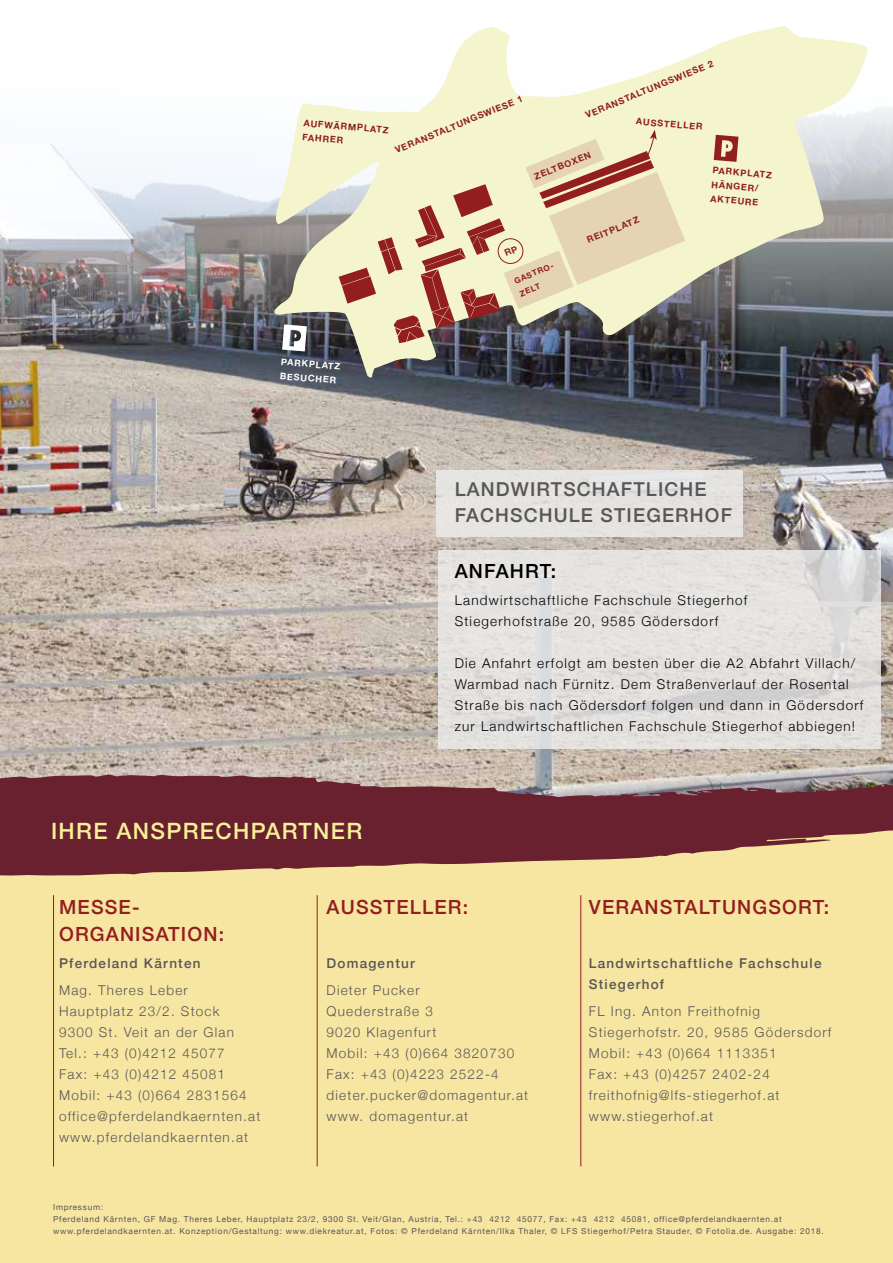
<style>
.page{position:relative;width:893px;height:1263px;background:#fff}
.page>*{position:absolute;margin:0;border:0;box-sizing:border-box;transform-origin:0 0}
.t1{font:500 22.5px "Helvetica Neue";letter-spacing:.06em;color:#f7f098}
.t2{font:500 19.5px/27px "Helvetica Neue";letter-spacing:.06em;color:#921e1f}
.t3{font:500 19.5px "Helvetica Neue";letter-spacing:.06em;color:#000}
.t4{font:500 19.2px/26.5px "Helvetica Neue";letter-spacing:.06em;color:#575756}
.t5{font:300 13.5px/21px "Helvetica Neue";letter-spacing:.09em;color:#575756}
.t6{font:300 13.5px/21px "Helvetica Neue";letter-spacing:.09em;color:#000}
.t7{font:500 13.5px/21px "Helvetica Neue";letter-spacing:.09em;color:#575756}
.t8{font:700 9px/14.2px "Helvetica Neue";color:#921e1f}
.t9{font:700 9px/14.2px "Helvetica Neue";color:#fff}
.t10{font:8.25px/12px "Helvetica Neue";letter-spacing:.09em;color:#575756}
.t11{font:700 8.1px/14.2px "Helvetica Neue";color:#921e1f}
</style>
<div class="page">
<img style="left:0;top:107px;width:893px;height:666px">
<div style="left:0;top:804px;width:893px;height:459px;background:#f7e5a2"></div>
<svg style="left:0;top:773px;width:893px;height:103px;background:#874e4e"></svg>
<svg style="left:271px;top:26px;width:597px;height:352px"></svg>
<svg style="left:714px;top:135px;width:24px;height:27px"></svg>
<svg style="left:282px;top:324px;width:25px;height:27px"></svg>
<hr style="left:317px;top:895px;width:1px;height:271px;background:#921e1f">
<hr style="left:53px;top:895px;width:1px;height:271px;background:#921e1f">
<hr style="left:580px;top:895px;width:1px;height:271px;background:#921e1f">
<svg style="left:438px;top:551px;width:442px;height:198px;background:#e2dfde"></svg>
<div style="left:436px;top:471px;width:307px;height:66px;background:#e6e3e1"></div>
<svg style="left:339px;top:130px;width:346px;height:213px;background:#d5c5a9"></svg>
<p class="t8" style="left:393px;top:144px;width:138px;rotate:-22deg">VERANSTALTUNGSWIESE 1</p>
<p class="t8" style="left:304px;top:116px;width:87px;rotate:5deg">AUFWÄRMPLATZ<br>FAHRER</p>
<p class="t8" style="left:583px;top:108px;width:138px;rotate:-22deg">VERANSTALTUNGSWIESE 2</p>
<p class="t8" style="left:637px;top:114px;width:68px;rotate:5deg">AUSSTELLER</p>
<p class="t8" style="left:532px;top:170px;width:62px;rotate:-22deg">ZELTBOXEN</p>
<p class="t8" style="left:585px;top:234px;width:57px;rotate:-22deg">REITPLATZ</p>
<p class="t8" style="left:713px;top:163px;width:61px;rotate:5deg">PARKPLATZ<br>HÄNGER/<br>AKTEURE</p>
<p class="t9" style="left:282px;top:355px;width:61px;rotate:5deg">PARKPLATZ<br>BESUCHER</p>
<h1 class="t1" style="left:51px;top:813px;width:313px">IHRE ANSPRECHPARTNER</h1>
<p class="t11" style="left:512px;top:274px;width:44px;rotate:-22deg">GASTRO-<br>ZELT</p>
<h3 class="t4" style="left:455px;top:474px;width:279px">LANDWIRTSCHAFTLICHE<br>FACHSCHULE STIEGERHOF</h3>
<h2 class="t3" style="left:455px;top:555px;width:103px">ANFAHRT:</h2>
<p class="t6" style="left:455px;top:589px;width:294px">Landwirtschaftliche Fachschule Stiegerhof<br>Stiegerhofstraße 20, 9585 Gödersdorf</p>
<p class="t6" style="left:455px;top:652px;width:410px">Die Anfahrt erfolgt am besten über die A2 Abfahrt Villach/ Warmbad nach Fürnitz. Dem Straßenverlauf der Rosental Straße bis nach Gödersdorf folgen und dann in Gödersdorf zur Landwirtschaftlichen Fachschule Stiegerhof abbiegen!</p>
<h2 class="t2" style="left:59px;top:892px;width:167px">MESSE-<br>ORGANISATION:</h2>
<p class="t7" style="left:59px;top:952px;width:143px">Pferdeland Kärnten</p>
<p class="t5" style="left:59px;top:979px;width:203px">Mag. Theres Leber<br>Hauptplatz 23/2. Stock<br>9300 St. Veit an der Glan<br>Tel.: +43 (0)4212 45077<br>Fax: +43 (0)4212 45081<br>Mobil: +43 (0)664 2831564 office@pferdelandkaernten.at www.pferdelandkaernten.at</p>
<h2 class="t2" style="left:327px;top:892px;width:143px">AUSSTELLER:</h2>
<p class="t7" style="left:327px;top:951px;width:90px">Domagentur</p>
<p class="t5" style="left:327px;top:978px;width:203px">Dieter Pucker<br>Quederstraße 3<br>9020 Klagenfurt<br>Mobil: +43 (0)664 3820730<br>Fax: +43 (0)4223 2522-4 dieter.pucker@domagentur.at www. domagentur.at</p>
<h2 class="t2" style="left:589px;top:892px;width:242px">VERANSTALTUNGSORT:</h2>
<p class="t7" style="left:589px;top:951px;width:234px">Landwirtschaftliche Fachschule<br>Stiegerhof</p>
<p class="t5" style="left:589px;top:999px;width:244px">FL Ing. Anton Freithofnig<br>Stiegerhofstr. 20, 9585 Gödersdorf<br>Mobil: +43 (0)664 1113351<br>Fax: +43 (0)4257 2402-24 freithofnig@lfs-stiegerhof.at www.stiegerhof.at</p>
<p class="t10" style="left:53px;top:1201px;width:772px">Impressum:<br>Pferdeland Kärnten, GF Mag. Theres Leber, Hauptplatz 23/2, 9300 St. Veit/Glan, Austria, Tel.: +43 4212 45077, Fax: +43 4212 45081, office@pferdelandkaernten.at www.pferdelandkaernten.at. Konzeption/Gestaltung: www.diekreatur.at, Fotos: © Pferdeland Kärnten/Ilka Thaler, © LFS Stiegerhof/Petra Stauder, © Fotolia.de. Ausgabe: 2018.</p>
</div>
